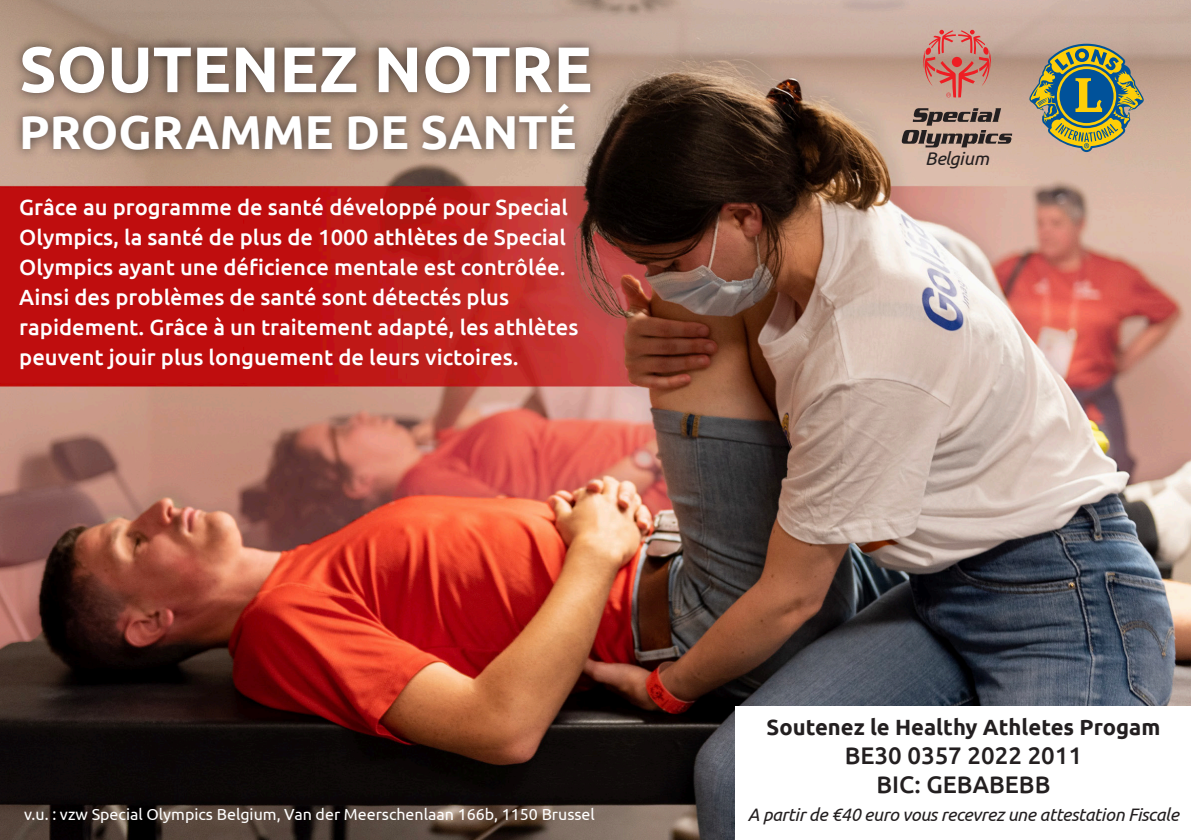
<style>
.page{position:relative;width:1191px;height:840px;background:#fff}
.page>*{position:absolute;margin:0;border:0;box-sizing:border-box;transform-origin:0 0}
.t1{font:700 64.2px "Ubuntu";color:#fff}
.t2{font:700 47.6px "Ubuntu";color:#fff}
.t3{font:500 24px "Ubuntu";color:#231f20}
.t4{font:500 22px/30px "Ubuntu";color:#fff}
.t5{font:700 22px "Ubuntu";color:#231f20}
.t6{font:italic 18.4px "Ubuntu";letter-spacing:-.015em;color:#231f20}
.t7{font:italic 18px "Ubuntu";letter-spacing:-.02em;color:#231f20}
.t8{font:16px "Ubuntu";color:#fff}
</style>
<div class="page">
<img style="left:0;top:0;width:1190px;height:839px">
<div style="left:736px;top:706px;width:455px;height:133px;background:#fff"></div>
<svg style="left:901px;top:108px;width:111px;height:39px;background:#937d72"></svg>
<svg style="left:922px;top:30px;width:70px;height:67px;background:#cc8277"></svg>
<svg style="left:1029px;top:44px;width:114px;height:108px;background:#8e936b"></svg>
<div style="left:11px;top:35px;width:591px;height:126px;background:#231f20;opacity:.75"></div>
<p class="t1" style="left:19px;top:30px;width:574px">SOUTENEZ NOTRE</p>
<p class="t2" style="left:19px;top:103px;width:559px">PROGRAMME DE SANTÉ</p>
<p class="t4" style="left:19px;top:191px;width:560px">Grâce au programme de santé développé pour Special Olympics, la santé de plus de 1000 athlètes de Special Olympics ayant une déficience mentale est contrôlée.<br>Ainsi des problèmes de santé sont détectés plus rapidement. Grâce à un traitement adapté, les athlètes peuvent jouir plus longuement de leurs victoires.</p>
<p class="t6" style="left:925px;top:148px;width:65px">Belgium</p>
<p class="t5" style="left:766px;top:713px;width:395px">Soutenez le Healthy Athletes Progam</p>
<p class="t3" style="left:844px;top:739px;width:239px">BE30 0357 2022 2011</p>
<p class="t3" style="left:876px;top:768px;width:176px">BIC: GEBABEBB</p>
<p class="t8" style="left:24px;top:804px;width:572px">v.u. : vzw Special Olympics Belgium, Van der Meerschenlaan 166b, 1150 Brussel</p>
<p class="t7" style="left:748px;top:803px;width:433px">A partir de €40 euro vous recevrez une attestation Fiscale</p>
</div>
